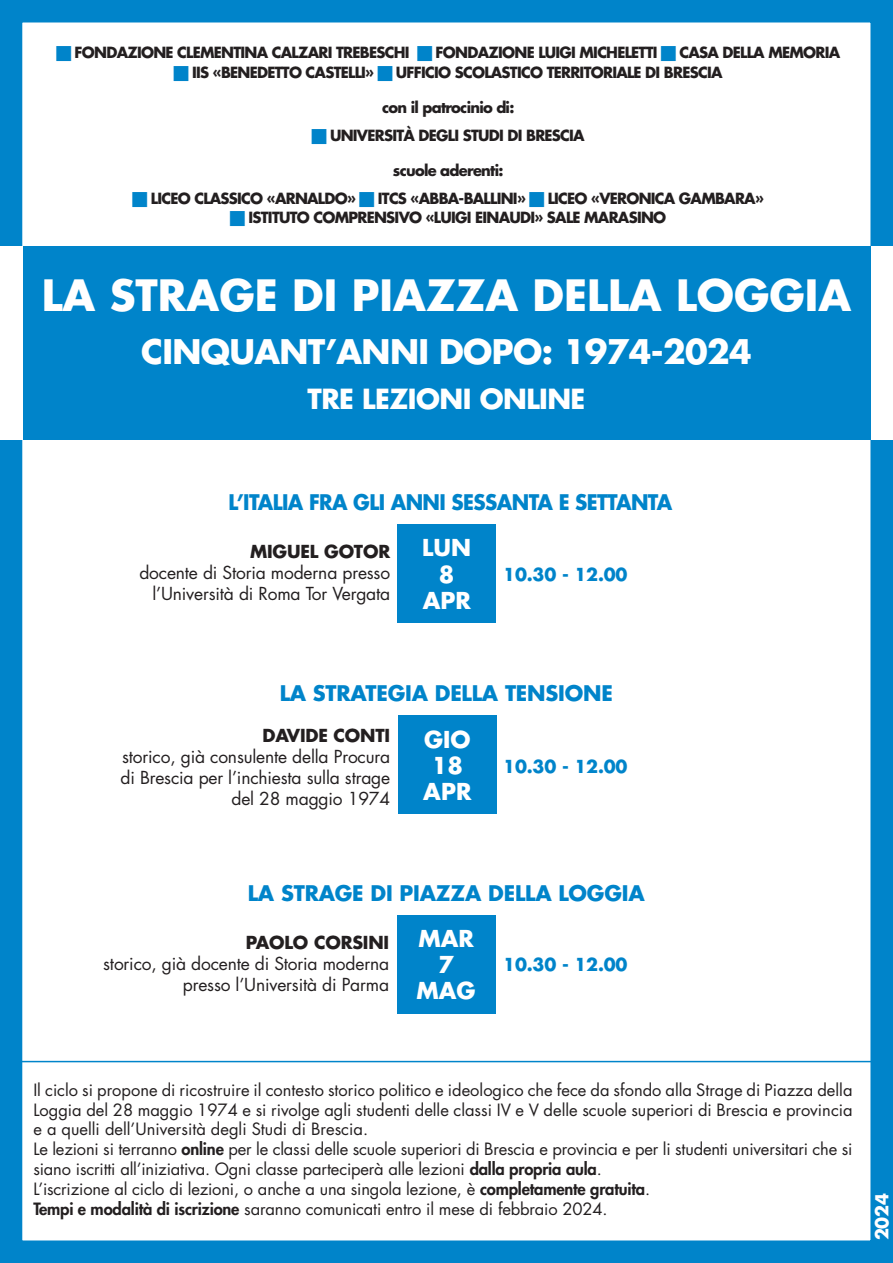
<style>
.page{position:relative;width:893px;height:1263px;background:#fff}
.page>*{position:absolute;margin:0;border:0;box-sizing:border-box;transform-origin:0 0}
.t1{font:700 42px "Futura";color:#fff}
.t2{font:700 33px "Futura";letter-spacing:-.02em;color:#fff}
.t3{font:700 27px "Futura";letter-spacing:-.02em;color:#fff}
.t4{font:700 22.65px "Futura";color:#fff}
.t5{font:700 21px "Futura";letter-spacing:-.01em;color:#0084ca}
.t6{font:700 21px "Futura";letter-spacing:-.03em;color:#0084ca;scale:.95 1}
.t7{font:17.4px/21px "Futura Std";letter-spacing:-.01em;color:#231f20;text-align:right}
.t8{font:700 17.4px "Futura";letter-spacing:-.01em;color:#231f20}
.t9{font:700 17.4px "Futura";letter-spacing:-.01em;color:#0084ca}
.t10{font:700 17.4px "Futura";color:#fff}
.t11{font:16.5px/19.8px "Futura Std";letter-spacing:-.01em;color:#231f20;text-align:justify}
.t12{font:700 15px/19.5px "Futura";letter-spacing:-.05em;color:#231f20}
.s1{font-weight:800}
</style>
<div class="page">
<div style="left:0;top:0;width:893px;height:1263px;border:22px solid #0084ca"></div>
<div style="left:0;top:247px;width:893px;height:193px;background:#fff"></div>
<div style="left:22px;top:247px;width:848px;height:193px;background:#0084ca"></div>
<hr style="left:11px;top:1061px;width:867px;height:1px;background:#0084ca">
<div style="left:397px;top:524px;width:99px;height:99px;background:#0084ca"></div>
<div style="left:398px;top:715px;width:99px;height:99px;background:#0084ca"></div>
<div style="left:397px;top:915px;width:99px;height:98px;background:#0084ca"></div>
<p class="t12" style="left:75px;top:42px;width:336px">FONDAZIONE CLEMENTINA CALZARI TREBESCHI</p>
<p class="t12" style="left:436px;top:42px;width:223px">FONDAZIONE LUIGI MICHELETTI</p>
<p class="t12" style="left:679px;top:42px;width:162px">CASA DELLA MEMORIA</p>
<p class="t12" style="left:192px;top:62px;width:183px">IIS «BENEDETTO CASTELLI»</p>
<p class="t12" style="left:396px;top:62px;width:328px">UFFICIO SCOLASTICO TERRITORIALE DI BRESCIA</p>
<p class="t12" style="left:382px;top:97px;width:134px">con il patrocinio di:</p>
<p class="t12" style="left:330px;top:125px;width:256px">UNIVERSITÀ DEGLI STUDI DI BRESCIA</p>
<p class="t12" style="left:393px;top:160px;width:112px">scuole aderenti:</p>
<p class="t12" style="left:151px;top:188px;width:207px">LICEO CLASSICO «ARNALDO»</p>
<p class="t12" style="left:378px;top:188px;width:149px">ITCS «ABBA-BALLINI»</p>
<p class="t12" style="left:249px;top:188px;width:517px;text-indent:299px">LICEO «VERONICA GAMBARA»<br>ISTITUTO COMPRENSIVO «LUIGI EINAUDI» SALE MARASINO</p>
<p class="t1" style="left:42px;top:268px;width:811px">LA STRAGE DI PIAZZA DELLA LOGGIA</p>
<p class="t2" style="left:141px;top:329px;width:612px">CINQUANT’ANNI DOPO: 1974-2024</p>
<p class="t3" style="left:307px;top:381px;width:279px">TRE LEZIONI ONLINE</p>
<p class="t6" style="left:229px;top:488px;width:468px">L’ITALIA FRA GLI ANNI SESSANTA E SETTANTA</p>
<p class="t8" style="left:250px;top:540px;width:142px">MIGUEL GOTOR</p>
<p class="t7" style="left:139px;top:562px;width:252px">docente di Storia moderna presso l’Università di Roma Tor Vergata</p>
<p class="t4" style="left:422px;top:533px;width:50px">LUN</p>
<p class="t4" style="left:439px;top:559px;width:17px">8</p>
<p class="t4" style="left:423px;top:585px;width:50px">APR</p>
<p class="t9" style="left:503px;top:562px;width:126px">10.30 - 12.00</p>
<p class="t5" style="left:280px;top:679px;width:335px">LA STRATEGIA DELLA TENSIONE</p>
<p class="t8" style="left:262px;top:724px;width:129px">DAVIDE CONTI</p>
<p class="t7" style="left:121px;top:746px;width:271px">storico, già consulente della Procura di Brescia per l’inchiesta sulla strage del 28 maggio 1974</p>
<p class="t4" style="left:424px;top:724px;width:48px">GIO</p>
<p class="t4" style="left:432px;top:750px;width:33px">18</p>
<p class="t4" style="left:423px;top:776px;width:50px">APR</p>
<p class="t9" style="left:503px;top:755px;width:126px">10.30 - 12.00</p>
<p class="t5" style="left:248px;top:879px;width:398px">LA STRAGE DI PIAZZA DELLA LOGGIA</p>
<p class="t8" style="left:246px;top:931px;width:145px">PAOLO CORSINI</p>
<p class="t7" style="left:103px;top:953px;width:288px">storico, già docente di Storia moderna</p>
<p class="t7" style="left:183px;top:974px;width:208px">presso l’Università di Parma</p>
<p class="t4" style="left:418px;top:923px;width:57px">MAR</p>
<p class="t4" style="left:438px;top:950px;width:17px">7</p>
<p class="t4" style="left:417px;top:976px;width:61px">MAG</p>
<p class="t9" style="left:503px;top:953px;width:126px">10.30 - 12.00</p>
<p class="t11" style="left:33px;top:1080px;width:821px">Il ciclo si propone di ricostruire il contesto storico politico e ideologico che fece da sfondo alla Strage di Piazza della Loggia del 28 maggio 1974 e si rivolge agli studenti delle classi IV e V delle scuole superiori di Brescia e provincia e a quelli dell’Università degli Studi di Brescia.</p>
<p class="t11" style="left:33px;top:1139px;width:821px">Le lezioni si terranno <span class="s1">online</span> per le classi delle scuole superiori di Brescia e provincia e per li studenti universitari che si siano iscritti all’iniziativa. Ogni classe parteciperà alle lezioni <span class="s1">dalla propria aula</span>.</p>
<p class="t11" style="left:33px;top:1179px;width:618px">L’iscrizione al ciclo di lezioni, o anche a una singola lezione, è <span class="s1">completamente gratuita</span>.</p>
<p class="t11" style="left:33px;top:1199px;width:576px"><span class="s1">Tempi e modalità di iscrizione</span> saranno comunicati entro il mese di febbraio 2024.</p>
<p class="t10" style="left:870px;top:1240px;width:49px;rotate:-90deg">2024</p>
</div>
